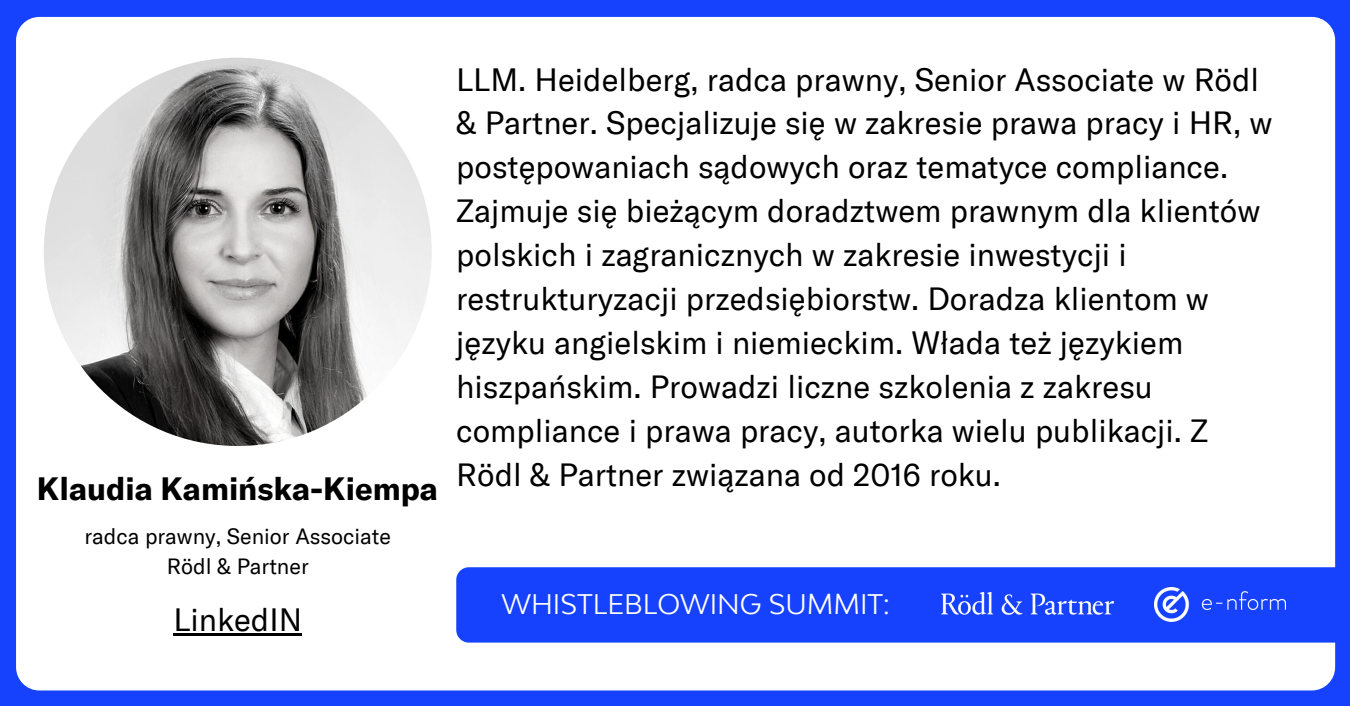
<style>
.page{position:relative;width:1350px;height:706px;background:#fff}
.page>*{position:absolute;margin:0;border:0;box-sizing:border-box;transform-origin:0 0}
.t1{font:31.5px/43.8px "GT America";color:#000}
.t2{font:700 31.5px "GT America";color:#000}
.t3{font:27px "Bw Modelica LGC";color:#fff}
.t4{font:21.6px/30px "GT America";color:#000;text-align:center}
</style>
<div class="page">
<div style="left:0;top:0;width:1350px;height:705px;background:#1642fd"></div>
<div style="left:16px;top:17px;width:1319px;height:673px;background:#fff;border-radius:23px"></div>
<img style="left:44px;top:58px;width:388px;height:388px;border-radius:50%">
<div style="left:456px;top:567px;width:894px;height:75px;background:#1642fd"></div>
<img style="left:932px;top:592px;width:207px;height:22px">
<img style="left:1154px;top:587px;width:132px;height:34px">
<hr style="left:173px;top:632px;width:129px;height:3px;background:#000">
<p class="t2" style="left:37px;top:468px;width:403px">Klaudia Kamińska-Kiempa</p>
<p class="t4" style="left:84px;top:520px;width:308px">radca prawny, Senior Associate<br>Rödl &amp; Partner</p>
<p class="t1" style="left:173px;top:596px;width:130px">LinkedIN</p>
<p class="t1" style="left:456px;top:56px;width:818px">LLM. Heidelberg, radca prawny, Senior Associate w Rödl &amp; Partner. Specjalizuje się w zakresie prawa pracy i HR, w postępowaniach sądowych oraz tematyce compliance.<br>Zajmuje się bieżącym doradztwem prawnym dla klientów polskich i zagranicznych w zakresie inwestycji i restrukturyzacji przedsiębiorstw. Doradza klientom w języku angielskim i niemieckim. Włada też językiem hiszpańskim. Prowadzi liczne szkolenia z zakresu compliance i prawa pracy, autorka wielu publikacji. Z Rödl &amp; Partner związana od 2016 roku.</p>
<p class="t3" style="left:501px;top:587px;width:390px">WHISTLEBLOWING SUMMIT:</p>
</div>
